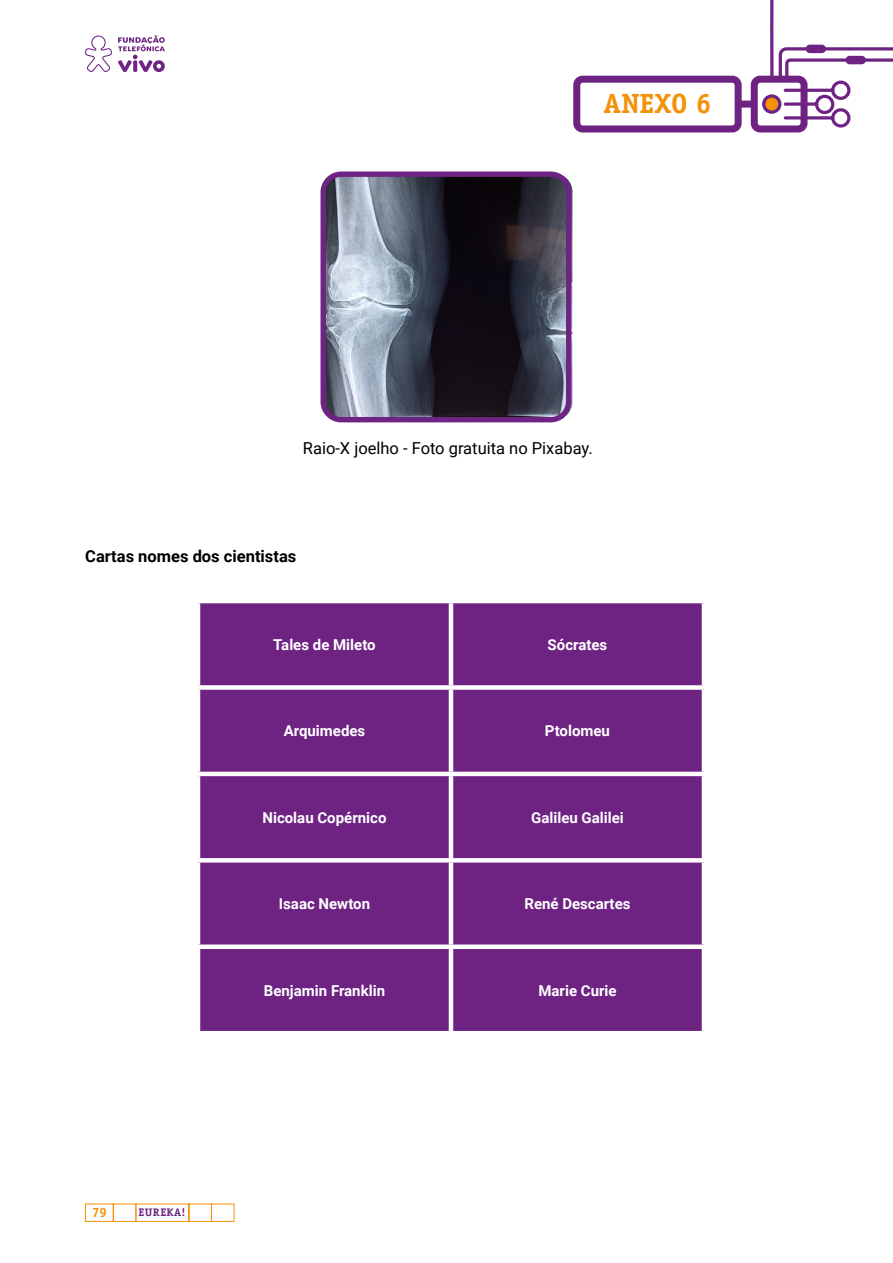
<style>
.page{position:relative;width:893px;height:1263px;background:#fff}
.page>*{position:absolute;margin:0;border:0;box-sizing:border-box;transform-origin:0 0}
.t1{font:700 27.9px "Officina Serif Std";color:#f39209}
.t2{font:16.5px "Roboto";color:#000}
.t3{font:700 16.5px "Roboto";color:#000}
.t4{font:700 15px "Roboto";color:#fff}
.t5{font:700 13.5px "Officina Serif Std";color:#f39209}
.t6{font:700 10.95px "Officina Serif Std";letter-spacing:.035em;color:#6e2482}
</style>
<div class="page">
<svg style="left:85px;top:35px;width:80px;height:37px"></svg>
<svg style="left:85px;top:1203px;width:150px;height:19px"></svg>
<svg style="left:573px;top:0;width:320px;height:133px"></svg>
<div style="left:738px;top:101px;width:16px;height:7px;background:#6e2383"></div>
<div style="left:200px;top:603px;width:502px;height:428px;background:#6e2383"></div>
<hr style="left:449px;top:603px;width:4px;height:82px;background:#fff">
<div style="left:196px;top:685px;width:255px;height:5px;background:#fff"></div>
<div style="left:451px;top:685px;width:255px;height:5px;background:#fff"></div>
<hr style="left:449px;top:690px;width:4px;height:82px;background:#fff">
<hr style="left:196px;top:772px;width:255px;height:4px;background:#fff">
<hr style="left:451px;top:772px;width:255px;height:4px;background:#fff">
<hr style="left:449px;top:776px;width:4px;height:82px;background:#fff">
<svg style="left:198px;top:858px;width:253px;height:4px"></svg>
<svg style="left:451px;top:858px;width:253px;height:4px"></svg>
<hr style="left:449px;top:862px;width:4px;height:82px;background:#fff">
<div style="left:196px;top:944px;width:255px;height:5px;background:#fff"></div>
<div style="left:451px;top:944px;width:255px;height:5px;background:#fff"></div>
<hr style="left:449px;top:949px;width:4px;height:82px;background:#fff">
<img style="left:326px;top:177px;width:246px;height:239px">
<div style="left:320px;top:171px;width:251px;height:251px;border:5px solid #6e2482;border-radius:18px"></div>
<h1 class="t1" style="left:603px;top:86px;width:109px">ANEXO 6</h1>
<p class="t2" style="left:303px;top:436px;width:291px">Raio-X joelho - Foto gratuita no Pixabay.</p>
<p class="t3" style="left:85px;top:544px;width:213px">Cartas nomes dos cientistas</p>
<p class="t4" style="left:273px;top:634px;width:104px">Tales de Mileto</p>
<p class="t4" style="left:548px;top:634px;width:61px">Sócrates</p>
<p class="t4" style="left:284px;top:720px;width:83px">Arquimedes</p>
<p class="t4" style="left:545px;top:720px;width:67px">Ptolomeu</p>
<p class="t4" style="left:262px;top:807px;width:125px">Nicolau Copérnico</p>
<p class="t4" style="left:531px;top:807px;width:94px">Galileu Galilei</p>
<p class="t4" style="left:279px;top:893px;width:93px">Isaac Newton</p>
<p class="t4" style="left:524px;top:893px;width:108px">René Descartes</p>
<p class="t4" style="left:264px;top:980px;width:123px">Benjamin Franklin</p>
<p class="t4" style="left:538px;top:980px;width:80px">Marie Curie</p>
<p class="t5" style="left:92px;top:1204px;width:16px">79</p>
<p class="t6" style="left:139px;top:1206px;width:48px">EUREKA!</p>
</div>
